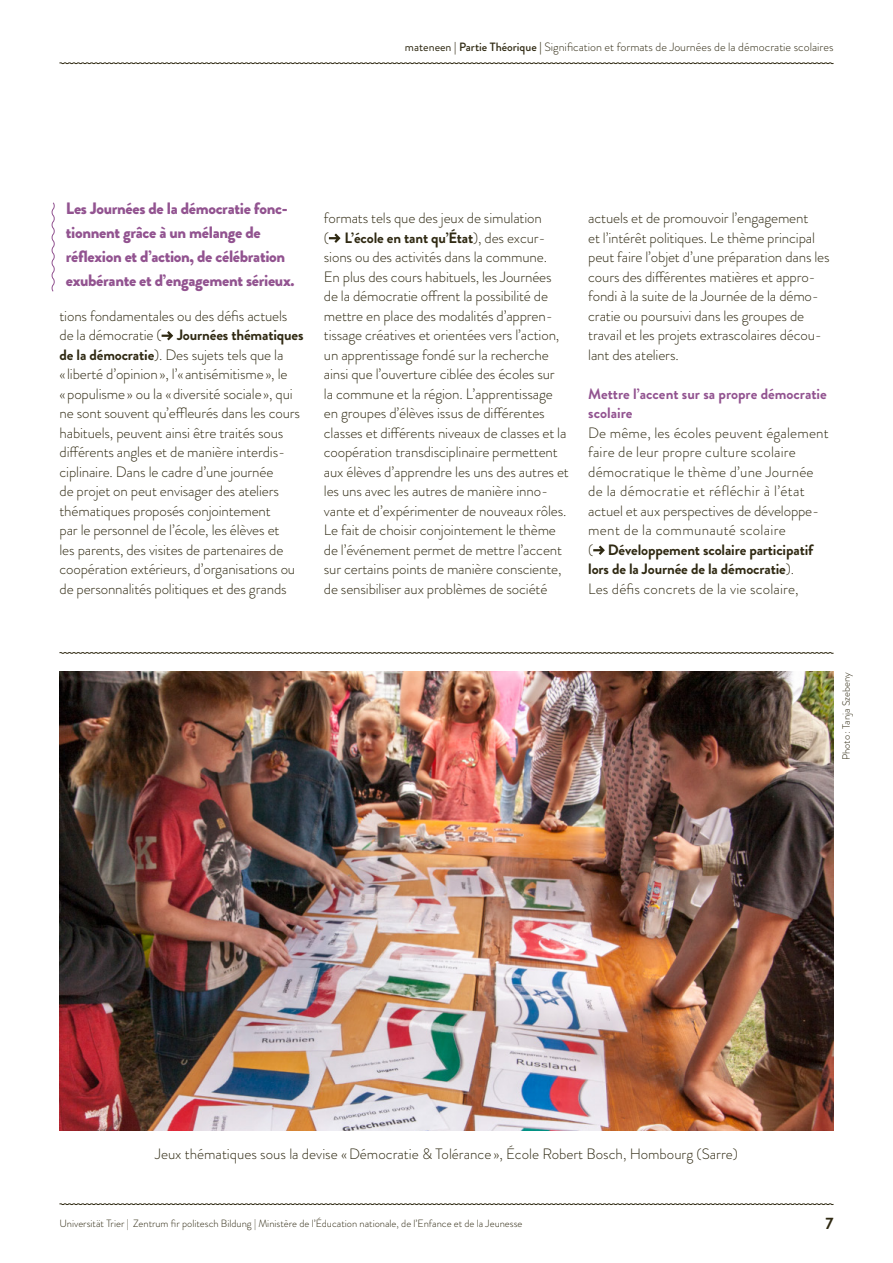
<style>
.page{position:relative;width:893px;height:1263px;background:#fff}
.page>*{position:absolute;margin:0;border:0;box-sizing:border-box;transform-origin:0 0}
.t1{font:900 16.5px/24px "Brandon Grotesque";letter-spacing:-.02em;color:#925390}
.t2{font:700 16.5px "Brandon Grotesque";color:#2f2912}
.t3{font:300 15px/19.5px "Brandon Grotesque";letter-spacing:-.01em;color:#2f2912}
.t4{font:300 15px/19.5px "Brandon Grotesque";letter-spacing:.01em;color:#2f2912}
.t5{font:700 15px/19.5px "Brandon Grotesque";color:#925390}
.t6{font:300 12px "Brandon Grotesque";color:#2f2912}
.t7{font:300 10.5px "Brandon Grotesque";color:#2f2912}
.s1{font-weight:400}
.s2{font-weight:500}
.s3{font-weight:700}
</style>
<div class="page">
<svg style="left:59px;top:1203px;width:775px;height:2px;background:#8c897c"></svg>
<svg style="left:59px;top:62px;width:775px;height:2px;background:#8e8a7e"></svg>
<svg style="left:162px;top:331px;width:11px;height:9px"></svg>
<svg style="left:329px;top:234px;width:11px;height:9px"></svg>
<svg style="left:593px;top:546px;width:12px;height:9px"></svg>
<img style="left:60px;top:672px;width:773px;height:458px">
<svg style="left:59px;top:652px;width:775px;height:2px;background:#8b887b"></svg>
<svg style="left:51px;top:202px;width:4px;height:90px"></svg>
<p class="t6" style="left:405px;top:39px;width:430px"><span class="s1">mateneen</span> <span class="s2">| Partie Théorique |</span> Signification et formats de Journées de la démocratie scolaires</p>
<p class="t1" style="left:66px;top:197px;width:230px">Les Journées de la démocratie fonc&shy;tionnent grâce à un mélange de réflexion et d’action, de célébration exubérante et d’engagement sérieux.</p>
<p class="t3" style="left:60px;top:306px;width:246px">tions fondamentales ou des défis actuels de la démocratie ( <span class="s3">Journées thématiques de la démocratie</span>). Des sujets tels que la<br>« liberté d’opinion», l’«antisémitisme», le «populisme» ou la «diversité sociale», qui ne sont souvent qu’effleurés dans les cours habituels, peuvent ainsi être traités sous différents angles et de manière interdis&shy;ciplinaire. Dans le cadre d’une journée<br>de projet on peut envisager des ateliers thématiques proposés conjointement<br>par le personnel de l’école, les élèves et<br>les parents, des visites de partenaires de coopération extérieurs, d’organisations ou de personnalités politiques et des grands</p>
<p class="t3" style="left:324px;top:208px;width:246px">formats tels que des jeux de simulation<br>( <span class="s3">L’école en tant qu’État</span>), des excur&shy;sions ou des activités dans la commune.<br>En plus des cours habituels, les Journées de la démocratie offrent la possibilité de mettre en place des modalités d’appren&shy;tissage créatives et orientées vers l’action, un apprentissage fondé sur la recherche ainsi que l’ouverture ciblée des écoles sur<br>la commune et la région. L’apprentissage en groupes d’élèves issus de différentes classes et différents niveaux de classes et la coopération transdisciplinaire permettent aux élèves d’apprendre les uns des autres et les uns avec les autres de manière inno&shy;vante et d’expérimenter de nouveaux rôles.<br>Le fait de choisir conjointement le thème de l’événement permet de mettre l’accent sur certains points de manière consciente, de sensibiliser aux problèmes de société</p>
<p class="t3" style="left:588px;top:208px;width:243px">actuels et de promouvoir l’engagement<br>et l’intérêt politiques. Le thème principal peut faire l’objet d’une préparation dans les cours des différentes matières et appro&shy;fondi à la suite de la Journée de la démo&shy;cratie ou poursuivi dans les groupes de travail et les projets extrascolaires décou&shy;lant des ateliers.</p>
<p class="t5" style="left:588px;top:384px;width:240px">Mettre l’accent sur sa propre démocratie scolaire</p>
<p class="t4" style="left:588px;top:423px;width:242px">De même, les écoles peuvent également faire de leur propre culture scolaire démocratique le thème d’une Journée de la démocratie et réfléchir à l’état actuel et aux perspectives de développe&shy;ment de la communauté scolaire<br>( <span class="s3">Développement scolaire participatif lors de la Journée de la démocratie</span>).<br>Les défis concrets de la vie scolaire,</p>
<p class="t7" style="left:839px;top:760px;width:90px;rotate:-90deg">Photo : Tanja Szebeny</p>
<p class="t3" style="left:155px;top:1144px;width:584px">Jeux thématiques sous la devise «Démocratie &amp; Tolérance », École Robert Bosch, Hombourg (Sarre)</p>
<p class="t7" style="left:60px;top:1216px;width:464px">Universität Trier | Zentrum fir politesch Bildung | Ministère de l’Éducation nationale, de l’Enfance et de la Jeunesse</p>
<p class="t2" style="left:825px;top:1212px;width:9px">7</p>
</div>
